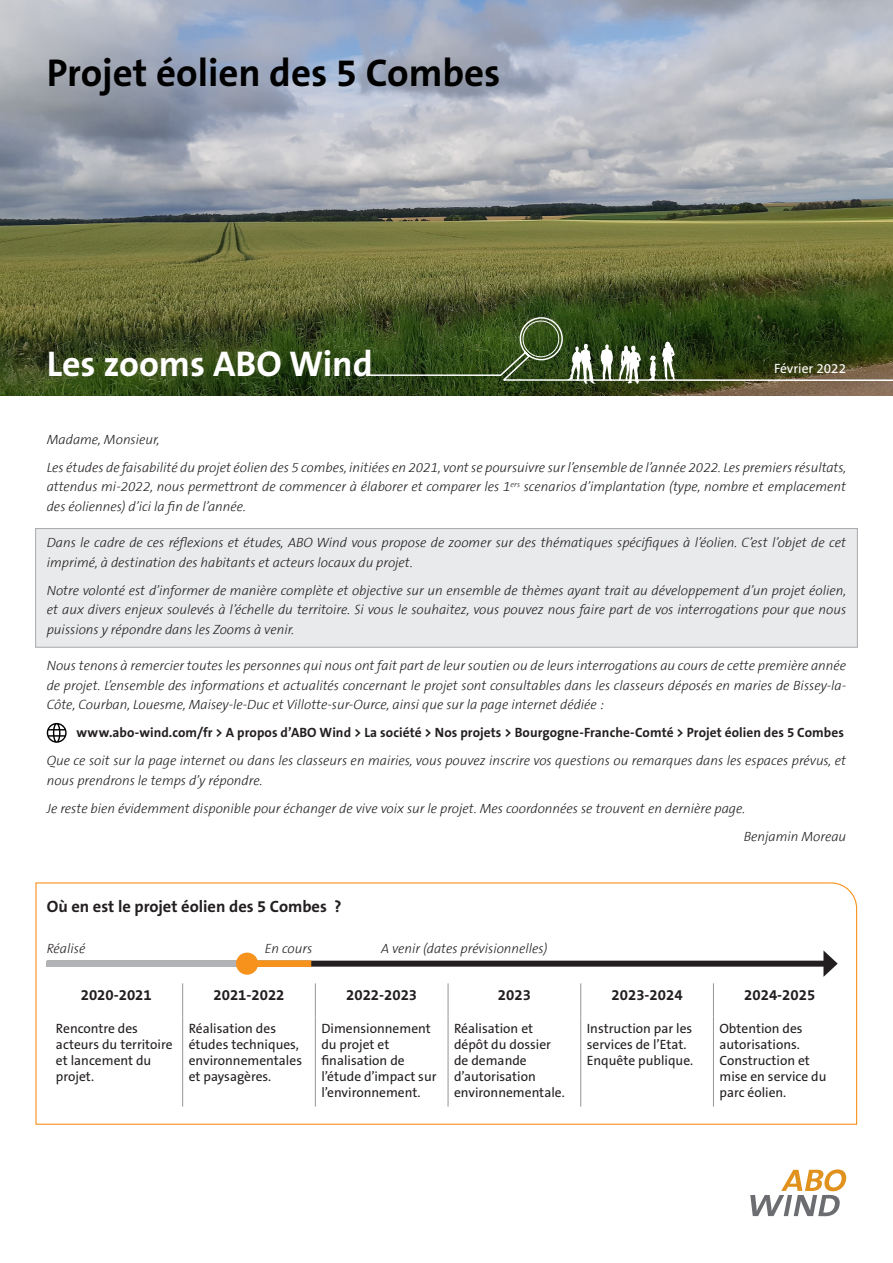
<style>
.page{position:relative;width:893px;height:1263px;background:#fff}
.page>*{position:absolute;margin:0;border:0;box-sizing:border-box;transform-origin:0 0}
.t1{font:700 39px "The Sans B W7";color:#000}
.t2{font:700 36px "The Sans B W7";color:#fff}
.t3{font:700 16.5px "The Sans B W7";color:#231f20}
.t4{font:700 15px "The Sans B W7";color:#231f20}
.t5{font:italic 300 13.5px/19.5px "The Sans B3";color:#231f20;text-align:justify}
.t6{font:13.5px/16.2px "The Sans B W5 Plain";color:#231f20}
.t7{font:700 13.5px "The Sans B W7";letter-spacing:.005em;color:#231f20}
.t8{font:13.5px "The Sans B W5 Plain";color:#fff}
.s1{font-size:15px}
</style>
<div class="page">
<img style="left:0;top:0;width:893px;height:396px">
<svg style="left:366px;top:316px;width:527px;height:68px;background:#3e5028"></svg>
<div style="left:523px;top:321px;width:36px;height:36px;border:1px solid #fff;border-radius:50%"></div>
<svg style="left:750px;top:1169px;width:96px;height:47px"></svg>
<div style="left:35px;top:528px;width:822px;height:119px;background:#e9eaeb;border:1px solid #a8a9ad"></div>
<svg style="left:47px;top:723px;width:20px;height:20px"></svg>
<svg style="left:35px;top:882px;width:823px;height:243px"></svg>
<hr style="left:182px;top:983px;width:1px;height:34px;background:#939598">
<hr style="left:315px;top:983px;width:1px;height:34px;background:#939598">
<hr style="left:448px;top:983px;width:1px;height:34px;background:#939598">
<hr style="left:580px;top:983px;width:1px;height:34px;background:#939598">
<hr style="left:713px;top:983px;width:1px;height:34px;background:#939598">
<hr style="left:182px;top:1017px;width:1px;height:89px;background:#939598">
<hr style="left:315px;top:1017px;width:1px;height:89px;background:#939598">
<hr style="left:448px;top:1017px;width:1px;height:89px;background:#939598">
<hr style="left:580px;top:1017px;width:1px;height:89px;background:#939598">
<hr style="left:713px;top:1017px;width:1px;height:89px;background:#939598">
<div style="left:47px;top:961px;width:782px;height:6px;background:#231f20"></div>
<svg style="left:823px;top:950px;width:15px;height:27px"></svg>
<div style="left:47px;top:961px;width:200px;height:6px;background:#b2b3b7"></div>
<div style="left:247px;top:961px;width:64px;height:6px;background:#f7931d"></div>
<div style="left:236px;top:952px;width:22px;height:23px;background:#f7931d;border-radius:50%"></div>
<p class="t1" style="left:47px;top:48px;width:455px">Projet éolien des 5 Combes</p>
<p class="t2" style="left:47px;top:340px;width:328px">Les zooms ABO Wind</p>
<p class="t8" style="left:774px;top:359px;width:73px">Février 2022</p>
<p class="t5" style="left:47px;top:430px;width:114px">Madame, Monsieur,</p>
<p class="t5" style="left:47px;top:458px;width:801px">Les études de faisabilité du projet éolien des 5 combes, initiées en 2021, vont se poursuivre sur l’ensemble de l’année 2022. Les premiers résultats, attendus mi-2022, nous permettront de commencer à élaborer et comparer les 1<sup>ers</sup> scenarios d’implantation (type, nombre et emplacement des éoliennes) d’ici la fin de l’année.</p>
<p class="t5" style="left:47px;top:534px;width:801px">Dans le cadre de ces réflexions et études, ABO Wind vous propose de zoomer sur des thématiques spécifiques à l’éolien. C’est l’objet de cet imprimé, à destination des habitants et acteurs locaux du projet.</p>
<p class="t5" style="left:47px;top:581px;width:801px">Notre volonté est d’informer de manière complète et objective sur un ensemble de thèmes ayant trait au développement d’un projet éolien, et aux divers enjeux soulevés à l’échelle du territoire. Si vous le souhaitez, vous pouvez nous faire part de vos interrogations pour que nous puissions y répondre dans les Zooms à venir.</p>
<p class="t5" style="left:47px;top:657px;width:801px">Nous tenons à remercier toutes les personnes qui nous ont fait part de leur soutien ou de leurs interrogations au cours de cette première année de projet. L’ensemble des informations et actualités concernant le projet sont consultables dans les classeurs déposés en maries de Bissey-la-Côte, Courban, Louesme, Maisey-le-Duc et Villotte-sur-Ource, ainsi que sur la page internet dédiée <span class="s1">:</span></p>
<p class="t7" style="left:77px;top:724px;width:769px">www.abo-wind.com/fr &gt; A propos d’ABO Wind &gt; La société &gt; Nos projets &gt; Bourgogne-Franche-Comté &gt; Projet éolien des 5 Combes</p>
<p class="t5" style="left:47px;top:752px;width:801px">Que ce soit sur la page internet ou dans les classeurs en mairies, vous pouvez inscrire vos questions ou remarques dans les espaces prévus, et nous prendrons le temps d’y répondre.</p>
<p class="t5" style="left:47px;top:799px;width:700px">Je reste bien évidemment disponible pour échanger de vive voix sur le projet. Mes coordonnées se trouvent en dernière page.</p>
<p class="t5" style="left:744px;top:827px;width:104px">Benjamin Moreau</p>
<p class="t3" style="left:47px;top:896px;width:296px">Où en est le projet éolien des 5 Combes ?</p>
<p class="t5" style="left:47px;top:939px;width:40px">Réalisé</p>
<p class="t5" style="left:265px;top:939px;width:49px">En cours</p>
<p class="t5" style="left:381px;top:939px;width:168px">A venir (dates prévisionnelles)</p>
<p class="t4" style="left:81px;top:986px;width:73px">2020-2021</p>
<p class="t4" style="left:213px;top:986px;width:73px">2021-2022</p>
<p class="t4" style="left:346px;top:986px;width:73px">2022-2023</p>
<p class="t4" style="left:498px;top:986px;width:34px">2023</p>
<p class="t4" style="left:612px;top:986px;width:73px">2023-2024</p>
<p class="t4" style="left:744px;top:986px;width:73px">2024-2025</p>
<p class="t6" style="left:56px;top:1020px;width:118px">Rencontre des acteurs du territoire et lancement du projet.</p>
<p class="t6" style="left:189px;top:1020px;width:115px">Réalisation des études techniques, environnementales et paysagères.</p>
<p class="t6" style="left:321px;top:1020px;width:117px">Dimensionnement du projet et finalisation de l’étude d’impact sur l’environnement.</p>
<p class="t6" style="left:454px;top:1020px;width:112px">Réalisation et dépôt du dossier de demande d’autorisation environnementale.</p>
<p class="t6" style="left:587px;top:1020px;width:107px">Instruction par les services de l’Etat.</p>
<p class="t6" style="left:719px;top:1020px;width:85px">Obtention des autorisations.</p>
<p class="t6" style="left:719px;top:1052px;width:109px">Construction et mise en service du parc éolien.</p>
<p class="t6" style="left:587px;top:1052px;width:108px">Enquête publique.</p>
</div>
